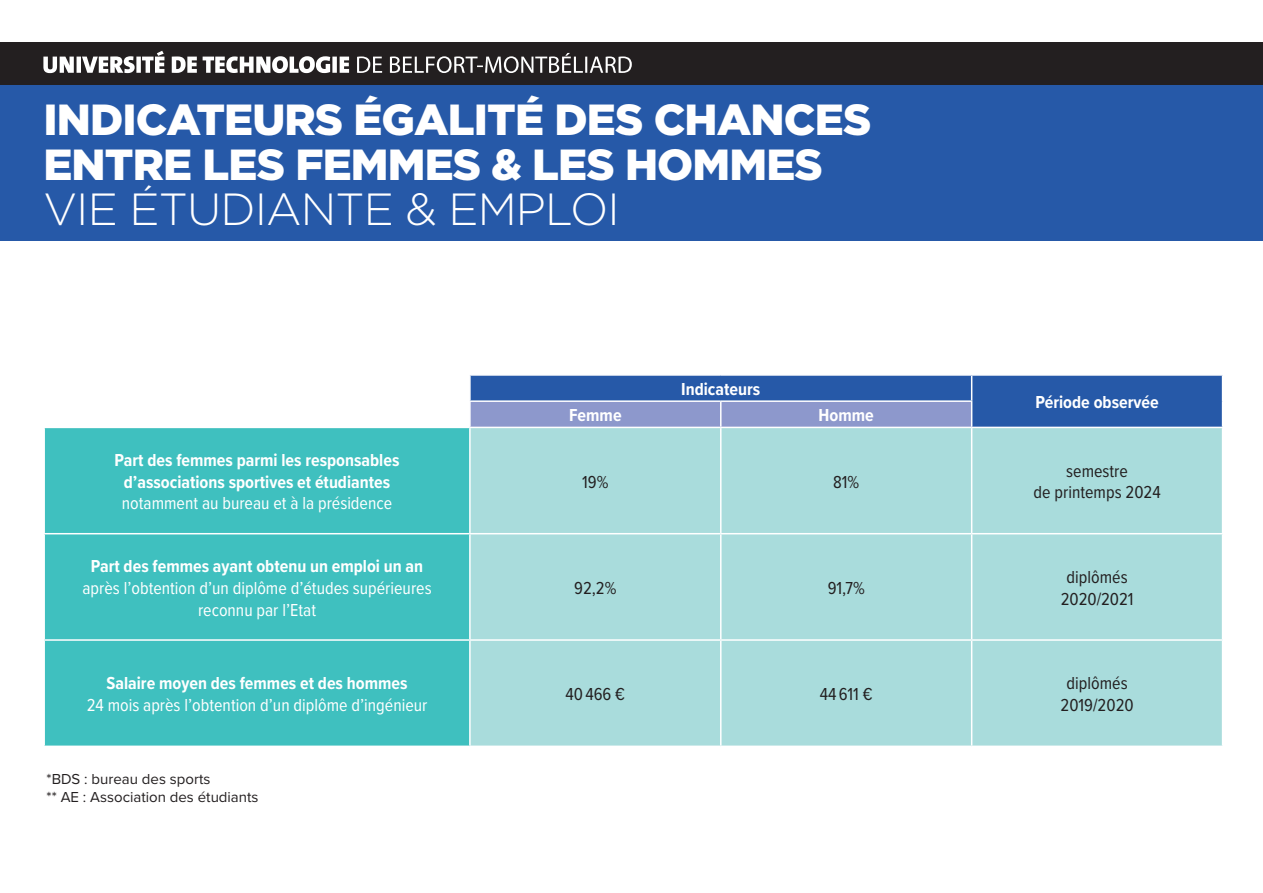
<style>
.page{position:relative;width:1263px;height:893px;background:#fff}
.page>*{position:absolute;margin:0;border:0;box-sizing:border-box;transform-origin:0 0}
.t1{font:300 45px "Gotham";letter-spacing:-.02em;color:#fff}
.t2{font:900 43.5px/45px "Gotham";letter-spacing:-.02em;color:#fff}
.t3{font:700 18px/21.6px "Proxima Nova Cond";color:#fff;text-align:center}
.t4{font:18px/21.6px "Proxima Nova Cond";color:#fff;text-align:center}
.t5{font:18px/21.6px "Proxima Nova Cond";color:#231f20;text-align:center}
.t6{font:15px/18px "Proxima Nova";color:#231f20}
</style>
<div class="page">
<div style="left:0;top:43px;width:905px;height:42px;background:#231f20"></div>
<svg style="left:43px;top:51px;width:589px;height:22px"></svg>
<div style="left:0;top:85px;width:1263px;height:155px;background:#2659a8"></div>
<div style="left:823px;top:43px;width:440px;height:42px;background:#231f20"></div>
<div style="left:45px;top:428px;width:424px;height:318px;background:#3fc0bf"></div>
<div style="left:471px;top:428px;width:751px;height:318px;background:#a9dcdc"></div>
<svg style="left:470px;top:375px;width:753px;height:52px;background:#5074b7"></svg>
<hr style="left:720px;top:428px;width:1px;height:105px;background:#fff">
<hr style="left:971px;top:428px;width:1px;height:105px;background:#fff">
<hr style="left:43px;top:533px;width:427px;height:1px;background:#fff">
<hr style="left:470px;top:533px;width:251px;height:1px;background:#fff">
<hr style="left:721px;top:533px;width:251px;height:1px;background:#fff">
<hr style="left:720px;top:534px;width:1px;height:105px;background:#fff">
<hr style="left:972px;top:533px;width:251px;height:1px;background:#fff">
<hr style="left:971px;top:534px;width:1px;height:105px;background:#fff">
<hr style="left:43px;top:639px;width:427px;height:2px;background:#fff">
<hr style="left:470px;top:639px;width:251px;height:2px;background:#fff">
<hr style="left:721px;top:639px;width:251px;height:2px;background:#fff">
<hr style="left:720px;top:641px;width:1px;height:105px;background:#fff">
<hr style="left:972px;top:639px;width:251px;height:2px;background:#fff">
<hr style="left:971px;top:641px;width:1px;height:105px;background:#fff">
<h2 class="t2" style="left:43px;top:97px;width:829px">INDICATEURS ÉGALITÉ DES CHANCES<br>ENTRE LES FEMMES &amp; LES HOMMES</h2>
<h1 class="t1" style="left:43px;top:181px;width:578px">VIE ÉTUDIANTE &amp; EMPLOI</h1>
<p class="t3" style="left:681px;top:378px;width:81px">Indicateurs</p>
<p class="t3" style="left:569px;top:404px;width:54px">Femme</p>
<p class="t3" style="left:819px;top:404px;width:57px">Homme</p>
<p class="t3" style="left:1035px;top:391px;width:125px">Période observée</p>
<p class="t3" style="left:115px;top:449px;width:286px">Part des femmes parmi les responsables d’associations sportives et étudiantes</p>
<p class="t4" style="left:122px;top:492px;width:272px">notamment au bureau et à la présidence</p>
<p class="t5" style="left:582px;top:470px;width:28px">19%</p>
<p class="t5" style="left:833px;top:470px;width:28px">81%</p>
<p class="t5" style="left:1033px;top:459px;width:129px">semestre<br>de printemps 2024</p>
<p class="t3" style="left:91px;top:555px;width:334px">Part des femmes ayant obtenu un emploi un an</p>
<p class="t4" style="left:82px;top:576px;width:351px">après l’obtention d’un diplôme d’études supérieures reconnu par l’Etat</p>
<p class="t5" style="left:574px;top:576px;width:44px">92,2%</p>
<p class="t5" style="left:828px;top:576px;width:39px">91,7%</p>
<p class="t5" style="left:1061px;top:566px;width:74px">diplômés<br>2020/2021</p>
<p class="t3" style="left:107px;top:672px;width:302px">Salaire moyen des femmes et des hommes</p>
<p class="t4" style="left:87px;top:693px;width:342px">24 mois après l’obtention d’un diplôme d’ingénieur</p>
<p class="t6" style="left:47px;top:769px;width:213px">*BDS : bureau des sports<br>** AE : Association des étudiants</p>
<p class="t5" style="left:566px;top:683px;width:61px">40 466 €</p>
<p class="t5" style="left:820px;top:683px;width:54px">44 611 €</p>
<p class="t5" style="left:1060px;top:672px;width:75px">diplômés<br>2019/2020</p>
</div>
